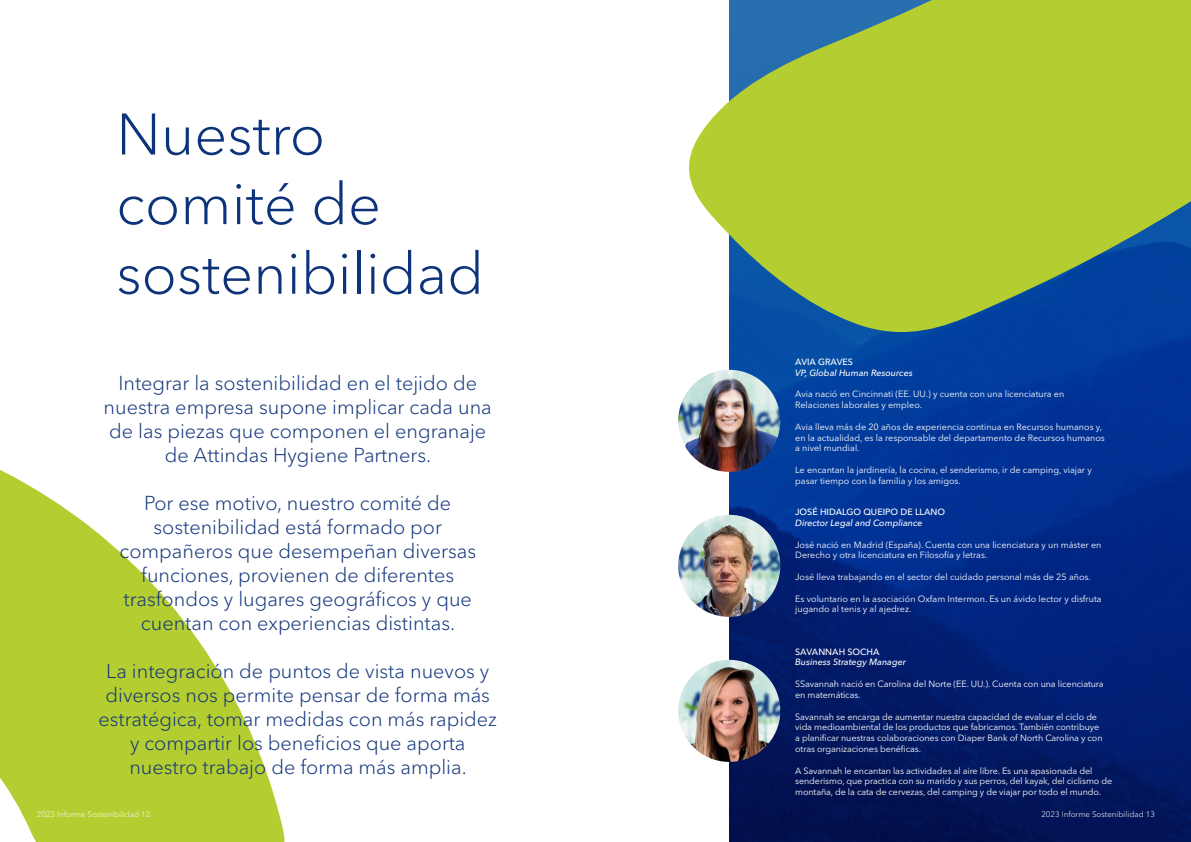
<style>
.page{position:relative;width:1191px;height:842px;background:#fff}
.page>*{position:absolute;margin:0;border:0;box-sizing:border-box;transform-origin:0 0}
.t1{font:300 58px/69.6px "Avenir Next LT Pro";color:#0d337b}
.t2{font:300 20px/24px "Avenir Next LT Pro";color:#11347a;text-align:center}
.t3{font:9px/10.8px "Avenir Next LT Pro";color:#fff}
.t4{font:italic 500 9px "Avenir Next LT Pro";color:#fff}
.t5{font:500 9px "Avenir Next LT Pro";color:#fff}
.t6{font:300 8px "Avenir Next LT Pro";color:#fff}
</style>
<div class="page">
<img style="left:729px;top:338px;width:462px;height:504px">
<svg style="left:689px;top:0;width:502px;height:338px;background:#97b753"></svg>
<svg style="left:0;top:470px;width:285px;height:372px;fill:#b4cd30"></svg>
<img style="left:678px;top:370px;width:102px;height:102px;border-radius:51px">
<img style="left:678px;top:515px;width:102px;height:102px;border-radius:51px">
<img style="left:678px;top:660px;width:102px;height:102px;border-radius:51px">
<h1 class="t1" style="left:116px;top:100px;width:369px">Nuestro comité de sostenibilidad</h1>
<h2 class="t2" style="left:104px;top:371px;width:390px">Integrar la sostenibilidad en el tejido de nuestra empresa supone implicar cada una de las piezas que componen el engranaje de Attindas Hygiene Partners.</h2>
<h2 class="t2" style="left:119px;top:491px;width:358px">Por ese motivo, nuestro comité de sostenibilidad está formado por compañeros que desempeñan diversas funciones, provienen de diferentes trasfondos y lugares geográficos y que cuentan con experiencias distintas.</h2>
<h2 class="t2" style="left:98px;top:659px;width:400px">La integración de puntos de vista nuevos y diversos nos permite pensar de forma más estratégica, tomar medidas con más rapidez y compartir los beneficios que aporta nuestro trabajo de forma más amplia.</h2>
<p class="t5" style="left:795px;top:356px;width:59px">AVIA GRAVES</p>
<p class="t4" style="left:795px;top:367px;width:119px">VP, Global Human Resources</p>
<p class="t3" style="left:795px;top:389px;width:271px">Avia nació en Cincinnati (EE. UU.) y cuenta con una licenciatura en<br>Relaciones laborales y empleo.</p>
<p class="t3" style="left:795px;top:421px;width:311px">Avia lleva más de 20 años de experiencia continua en Recursos humanos y, en la actualidad, es la responsable del departamento de Recursos humanos a nivel mundial.</p>
<p class="t3" style="left:795px;top:464px;width:298px">Le encantan la jardinería, la cocina, el senderismo, ir de camping, viajar y pasar tiempo con la familia y los amigos.</p>
<p class="t5" style="left:795px;top:507px;width:151px">JOSÉ HIDALGO QUEIPO DE LLANO</p>
<p class="t4" style="left:795px;top:517px;width:129px">Director Legal and Compliance</p>
<p class="t3" style="left:795px;top:539px;width:308px">José nació en Madrid (España). Cuenta con una licenciatura y un máster en<br>Derecho y otra licenciatura en Filosofía y letras.</p>
<p class="t3" style="left:795px;top:571px;width:297px">José lleva trabajando en el sector del cuidado personal más de 25 años.</p>
<p class="t3" style="left:795px;top:593px;width:308px">Es voluntario en la asociación Oxfam Intermon. Es un ávido lector y disfruta jugando al tenis y al ajedrez.</p>
<p class="t5" style="left:795px;top:646px;width:86px">SAVANNAH SOCHA</p>
<p class="t4" style="left:795px;top:657px;width:112px">Business Strategy Manager</p>
<p class="t3" style="left:795px;top:678px;width:310px">SSavannah nació en Carolina del Norte (EE. UU.). Cuenta con una licenciatura en matemáticas.</p>
<p class="t3" style="left:795px;top:711px;width:309px">Savannah se encarga de aumentar nuestra capacidad de evaluar el ciclo de vida medioambiental de los productos que fabricamos. También contribuye a planificar nuestras colaboraciones con Diaper Bank of North Carolina y con otras organizaciones benéficas.</p>
<p class="t3" style="left:795px;top:765px;width:318px">A Savannah le encantan las actividades al aire libre. Es una apasionada del senderismo, que practica con su marido y sus perros, del kayak, del ciclismo de montaña, de la cata de cervezas, del camping y de viajar por todo el mundo.</p>
<p class="t6" style="left:37px;top:809px;width:115px">2023 Informe Sostenibilidad 12</p>
<p class="t6" style="left:1041px;top:809px;width:115px">2023 Informe Sostenibilidad 13</p>
</div>
